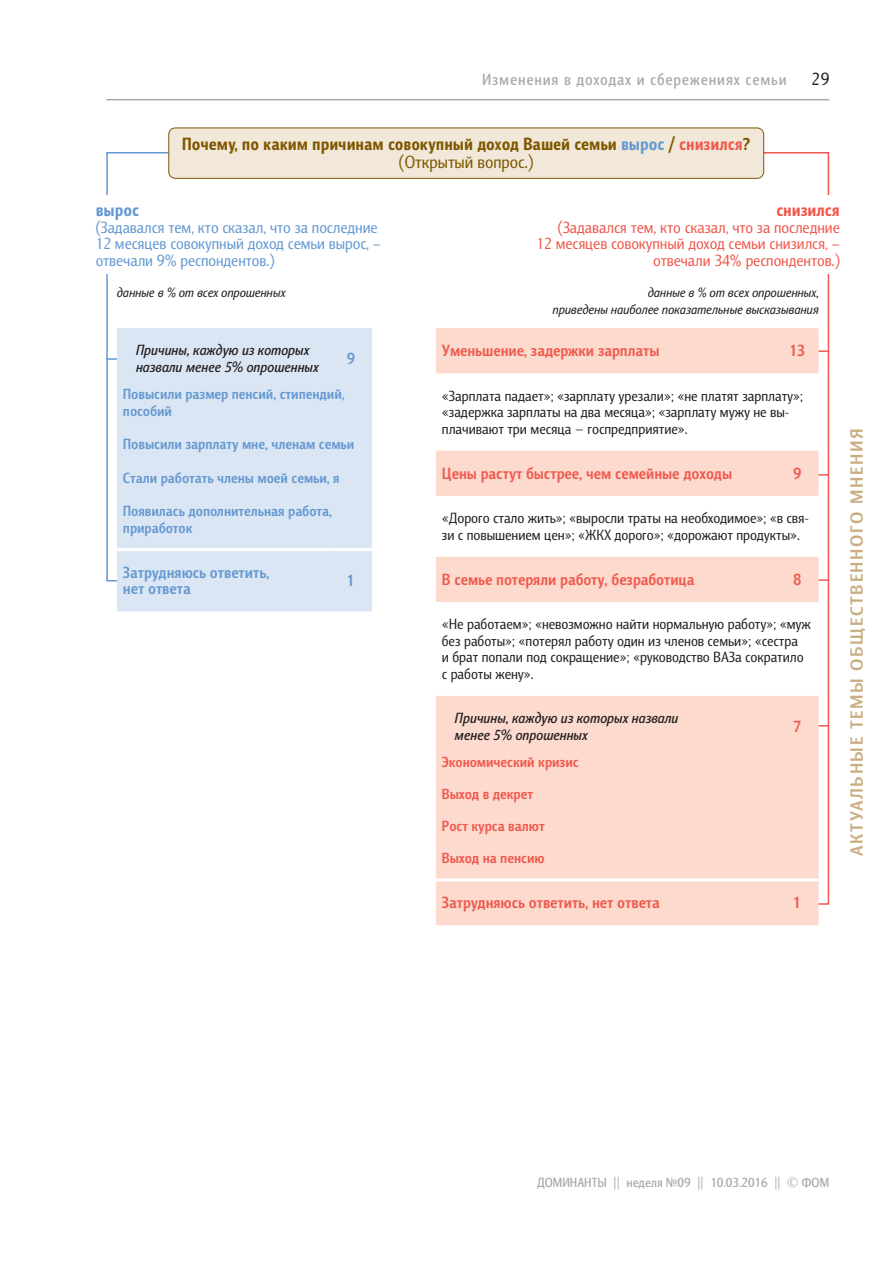
<style>
.page{position:relative;width:893px;height:1263px;background:#fff}
.page>*{position:absolute;margin:0;border:0;box-sizing:border-box;transform-origin:0 0}
.t1{font:800 18px/18px "Barnaul Grotesk";color:#7f5700;text-align:center}
.t2{font:700 18px "Barnaul Grotesk";letter-spacing:.085em;color:#caae83;scale:1.1 1}
.t3{font:800 18px "Barnaul Grotesk";color:#f0594d}
.t4{font:800 18px "Barnaul Grotesk";color:#6599d1}
.t5{font:18px "Barnaul Grotesk";color:#231f20}
.t6{font:700 16.5px "Barnaul Grotesk";color:#f0594d}
.t7{font:16.5px/16.5px "Barnaul Grotesk";color:#f0594d;text-align:right}
.t8{font:16.5px/16.5px "Barnaul Grotesk";color:#6599d1}
.t9{font:500 16.5px "Barnaul Grotesk";letter-spacing:.05em;color:#a8a9ad}
.t10{font:700 16.5px/16.5px "Barnaul Grotesk";color:#6599d1}
.t11{font:15px/16.5px "Barnaul Grotesk";color:#231f20}
.t12{font:700 15px/16.5px "Barnaul Grotesk";color:#6599d1}
.t13{font:italic 500 15px/16.5px "Barnaul Grotesk";color:#231f20}
.t14{font:700 15px/32px "Barnaul Grotesk";color:#f0594d}
.t15{font:italic 13.5px/16.2px "Barnaul Grotesk";color:#231f20;text-align:right}
.t16{font:500 13.5px "Barnaul Grotesk";color:#a8a9ad}
.s1{color:#6599d1}
.s2{color:#f0594d}
.s3{font-weight:400}
</style>
<div class="page">
<hr style="left:106px;top:99px;width:723px;height:1px;background:#a8a9ad">
<svg style="left:106px;top:152px;width:65px;height:430px"></svg>
<svg style="left:763px;top:151px;width:67px;height:754px"></svg>
<hr style="left:106px;top:358px;width:168px;height:2px;background:#6599d1">
<div style="left:117px;top:328px;width:255px;height:283px;background:#dbe6f4"></div>
<hr style="left:117px;top:548px;width:213px;height:3px;background:#fff">
<hr style="left:330px;top:548px;width:42px;height:3px;background:#fff">
<hr style="left:659px;top:350px;width:170px;height:2px;background:#f0594d">
<hr style="left:659px;top:474px;width:170px;height:2px;background:#f0594d">
<hr style="left:659px;top:579px;width:170px;height:2px;background:#f0594d">
<hr style="left:659px;top:725px;width:170px;height:1px;background:#f0594d">
<div style="left:169px;top:128px;width:595px;height:50px;background:#f1e8d9;border-radius:7px"></div>
<div style="left:168px;top:128px;width:596px;height:51px;border:1px solid #7f5700;border-radius:7px"></div>
<svg style="left:436px;top:328px;width:383px;height:597px;fill:#fcdace"></svg>
<hr style="left:436px;top:878px;width:340px;height:3px;background:#fff">
<hr style="left:776px;top:878px;width:43px;height:3px;background:#fff">
<div style="left:96px;top:195px;width:325px;height:79px;background:#fff"></div>
<div style="left:486px;top:195px;width:354px;height:79px;background:#fff"></div>
<p class="t9" style="left:482px;top:70px;width:306px">Изменения в доходах и сбережениях семьи</p>
<p class="t5" style="left:811px;top:69px;width:19px">29</p>
<p class="t1" style="left:182px;top:134px;width:570px">Почему, по каким причинам совокупный доход Вашей семьи <span class="s1">вырос</span> / <span class="s2">снизился</span>? <span class="s3">(Открытый вопрос.)</span></p>
<p class="t4" style="left:96px;top:200px;width:45px">вырос</p>
<p class="t8" style="left:96px;top:218px;width:287px">(Задавался тем, кто сказал, что за последние<br>12 месяцев совокупный доход семьи вырос, – отвечали 9% респондентов.)</p>
<p class="t15" style="left:117px;top:285px;width:170px">данные в % от всех опрошенных</p>
<p class="t13" style="left:136px;top:342px;width:184px">Причины, каждую из которых назвали менее 5% опрошенных</p>
<p class="t10" style="left:347px;top:350px;width:9px">9</p>
<p class="t12" style="left:123px;top:385px;width:223px">Повысили размер пенсий, стипендий, пособий</p>
<p class="t12" style="left:123px;top:435px;width:233px">Повысили зарплату мне, членам семьи</p>
<p class="t12" style="left:123px;top:469px;width:218px">Стали работать члены моей семьи, я</p>
<p class="t12" style="left:123px;top:502px;width:211px">Появилась дополнительная работа, приработок</p>
<p class="t10" style="left:123px;top:564px;width:148px">Затрудняюсь ответить, нет ответа</p>
<p class="t10" style="left:347px;top:572px;width:9px">1</p>
<p class="t3" style="left:776px;top:200px;width:65px">снизился</p>
<p class="t7" style="left:536px;top:218px;width:305px">(Задавался тем, кто сказал, что за последние<br>12 месяцев совокупный доход семьи снизился, – отвечали 34% респондентов.)</p>
<p class="t15" style="left:553px;top:285px;width:268px">данные в % от всех опрошенных,<br>приведены наиболее показательные высказывания</p>
<p class="t6" style="left:442px;top:341px;width:219px">Уменьшение, задержки зарплаты</p>
<p class="t6" style="left:790px;top:341px;width:17px">13</p>
<p class="t11" style="left:442px;top:387px;width:363px">«Зарплата падает»; «зарплату урезали»; «не платят зарплату»; «задержка зарплаты на два месяца»; «зарплату мужу не вы&shy;плачивают три месяца − госпредприятие».</p>
<p class="t6" style="left:442px;top:464px;width:292px">Цены растут быстрее, чем семейные доходы</p>
<p class="t6" style="left:793px;top:464px;width:9px">9</p>
<p class="t11" style="left:442px;top:510px;width:369px">«Дорого стало жить»; «выросли траты на необходимое»; «в свя&shy;зи с повышением цен»; «ЖКХ дорого»; «дорожают продукты».</p>
<p class="t6" style="left:442px;top:570px;width:254px">В семье потеряли работу, безработица</p>
<p class="t6" style="left:793px;top:570px;width:9px">8</p>
<p class="t11" style="left:442px;top:616px;width:371px">«Не работаем»; «невозможно найти нормальную работу»; «муж без работы»; «потерял работу один из членов семьи»; «сестра<br>и брат попали под сокращение»; «руководство ВАЗа сократило с работы жену».</p>
<p class="t13" style="left:455px;top:710px;width:225px">Причины, каждую из которых назвали менее 5% опрошенных</p>
<p class="t6" style="left:793px;top:716px;width:9px">7</p>
<p class="t14" style="left:442px;top:745px;width:138px">Экономический кризис<br>Выход в декрет<br>Рост курса валют<br>Выход на пенсию</p>
<p class="t6" style="left:442px;top:893px;width:220px">Затрудняюсь ответить, нет ответа</p>
<p class="t6" style="left:793px;top:893px;width:9px">1</p>
<p class="t2" style="left:846px;top:856px;width:390px;rotate:-90deg">Актуальные темы общественного мнения</p>
<p class="t16" style="left:537px;top:1175px;width:294px">ДОМИНАНТЫ || неделя №09 || 10.03.2016 || © ФОМ</p>
</div>
